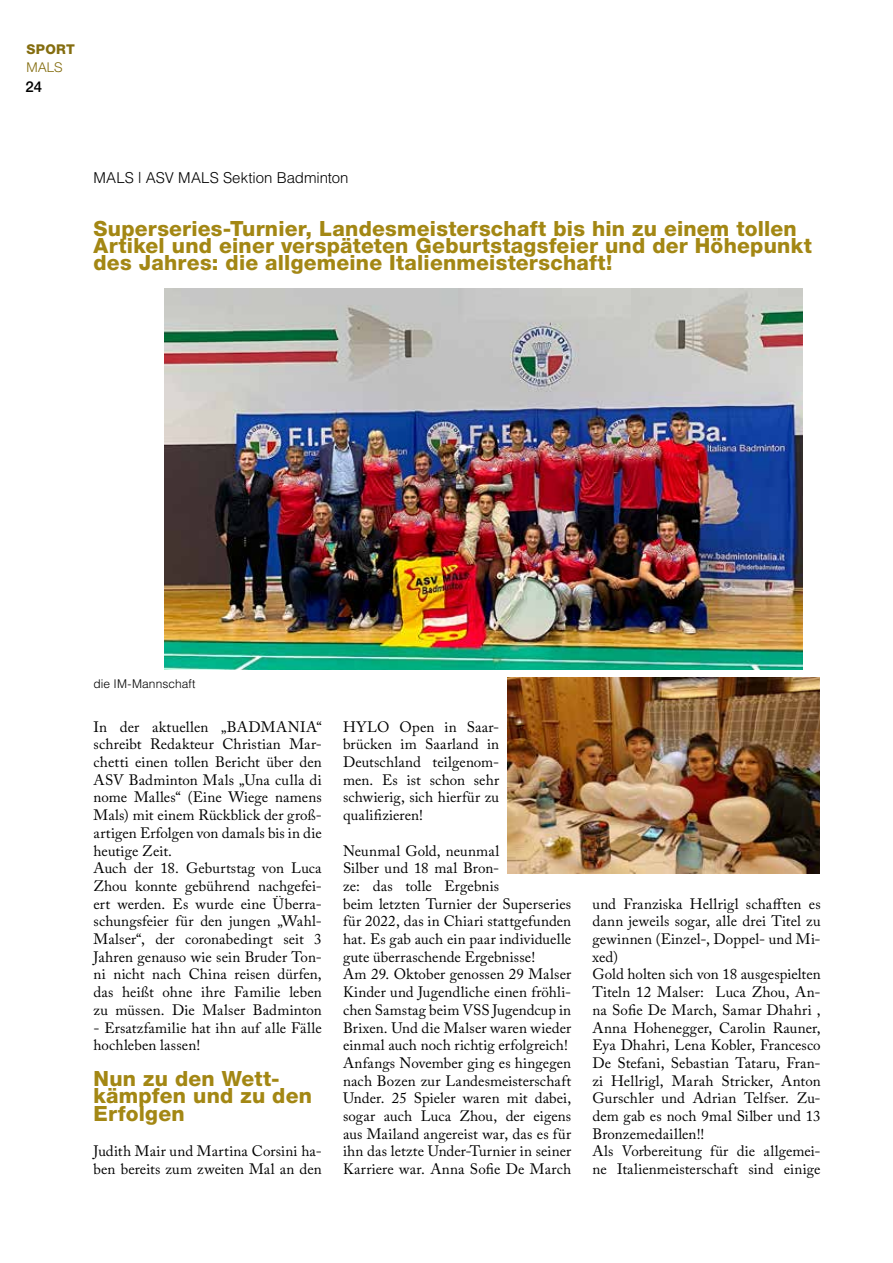
<style>
.page{position:relative;width:893px;height:1263px;background:#fff}
.page>*{position:absolute;margin:0;border:0;box-sizing:border-box;transform-origin:0 0}
.t1{font:800 21px/17.7px "Helvetica Neue";letter-spacing:.01em;color:#a38714}
.t2{font:15px/17.7px "Adobe Caslon Pro";letter-spacing:.005em;color:#000}
.t3{font:300 15px "Helvetica";letter-spacing:.005em;color:#000}
.t4{font:500 15px "Helvetica Neue";color:#000}
.t5{font:800 13.5px "Helvetica Neue";letter-spacing:.015em;color:#846d0f}
.t6{font:300 13.5px "Helvetica Neue";color:#846d0f}
.t7{font:300 12px "Helvetica";letter-spacing:.005em;color:#000}
</style>
<div class="page">
<img style="left:508px;top:678px;width:312px;height:195px">
<img style="left:165px;top:289px;width:638px;height:380px">
<p class="t5" style="left:27px;top:41px;width:50px">SPORT</p>
<p class="t6" style="left:27px;top:58px;width:37px">MALS</p>
<p class="t4" style="left:26px;top:78px;width:18px">24</p>
<p class="t3" style="left:94px;top:168px;width:256px">MALS | ASV MALS Sektion Badminton</p>
<h1 class="t1" style="left:94px;top:220px;width:720px;line-height:17.2px">Superseries-Turnier, Landesmeisterschaft bis hin zu einem tollen<br>Artikel und einer verspäteten Geburtstagsfeier und der Höhepunkt des Jahres: die allgemeine Italienmeisterschaft!</h1>
<p class="t7" style="left:94px;top:676px;width:104px">die IM-Mannschaft</p>
<p class="t2" style="left:94px;top:718px;width:230px">In der aktuellen „BADMANIA“ schreibt Redakteur Christian Mar&shy;chetti einen tollen Bericht über den<br>ASV Badminton Mals „Una culla di nome Malles“ (Eine Wiege namens<br>Mals) mit einem Rückblick der groß&shy;artigen Erfolgen von damals bis in die heutige Zeit.<br>Auch der 18. Geburtstag von Luca<br>Zhou konnte gebührend nachgefei&shy;ert werden. Es wurde eine Überra&shy;schungsfeier für den jungen „Wahl-<br>Malser“, der coronabedingt seit 3<br>Jahren genauso wie sein Bruder Ton&shy;ni nicht nach China reisen dürfen, das heißt ohne ihre Familie leben zu müssen. Die Malser Badminton</p>
<p class="t2" style="left:94px;top:1018px;width:230px">- Ersatzfamilie hat ihn auf alle Fälle hochleben lassen!</p>
<h1 class="t1" style="left:94px;top:1069px;width:220px">Nun zu den Wett&shy;kämpfen und zu den<br>Erfolgen</h1>
<p class="t2" style="left:94px;top:1142px;width:230px">Judith Mair und Martina Corsini ha&shy;ben bereits zum zweiten Mal an den</p>
<p class="t2" style="left:343px;top:718px;width:158px;text-align:justify">HYLO Open in Saar&shy;brücken im Saarland in Deutschland teilgenom&shy;men. Es ist schon sehr schwierig, sich hierfür zu qualifizieren!</p>
<p class="t2" style="left:343px;top:841px;width:230px">Neunmal Gold, neunmal<br>Silber und 18 mal Bron-<br>ze: das tolle Ergebnis<br>beim letzten Turnier der Superseries für 2022, das in Chiari stattgefunden hat. Es gab auch ein paar individuelle gute überraschende Ergebnisse!<br>Am 29. Oktober genossen 29 Malser Kinder und Jugendliche einen fröhli&shy;chen Samstag beim VSS Jugendcup in Brixen. Und die Malser waren wieder einmal auch noch richtig erfolgreich!<br>Anfangs November ging es hingegen nach Bozen zur Landesmeisterschaft Under. 25 Spieler waren mit dabei, sogar auch Luca Zhou, der eigens aus Mailand angereist war, das es für ihn das letzte Under-Turnier in seiner Karriere war. Anna Sofie De March</p>
<p class="t2" style="left:592px;top:895px;width:230px">und Franziska Hellrigl schafften es dann jeweils sogar, alle drei Titel zu gewinnen (Einzel-, Doppel- und Mi&shy;xed)<br>Gold holten sich von 18 ausgespielten<br>Titeln 12 Malser: Luca Zhou, An&shy;na Sofie De March, Samar Dhahri ,<br>Anna Hohenegger, Carolin Rauner,<br>Eya Dhahri, Lena Kobler, Francesco<br>De Stefani, Sebastian Tataru, Fran&shy;zi Hellrigl, Marah Stricker, Anton<br>Gurschler und Adrian Telfser. Zu&shy;dem gab es noch 9mal Silber und 13<br>Bronzemedaillen!!<br>Als Vorbereitung für die allgemei&shy;ne Italienmeisterschaft sind einige</p>
</div>
